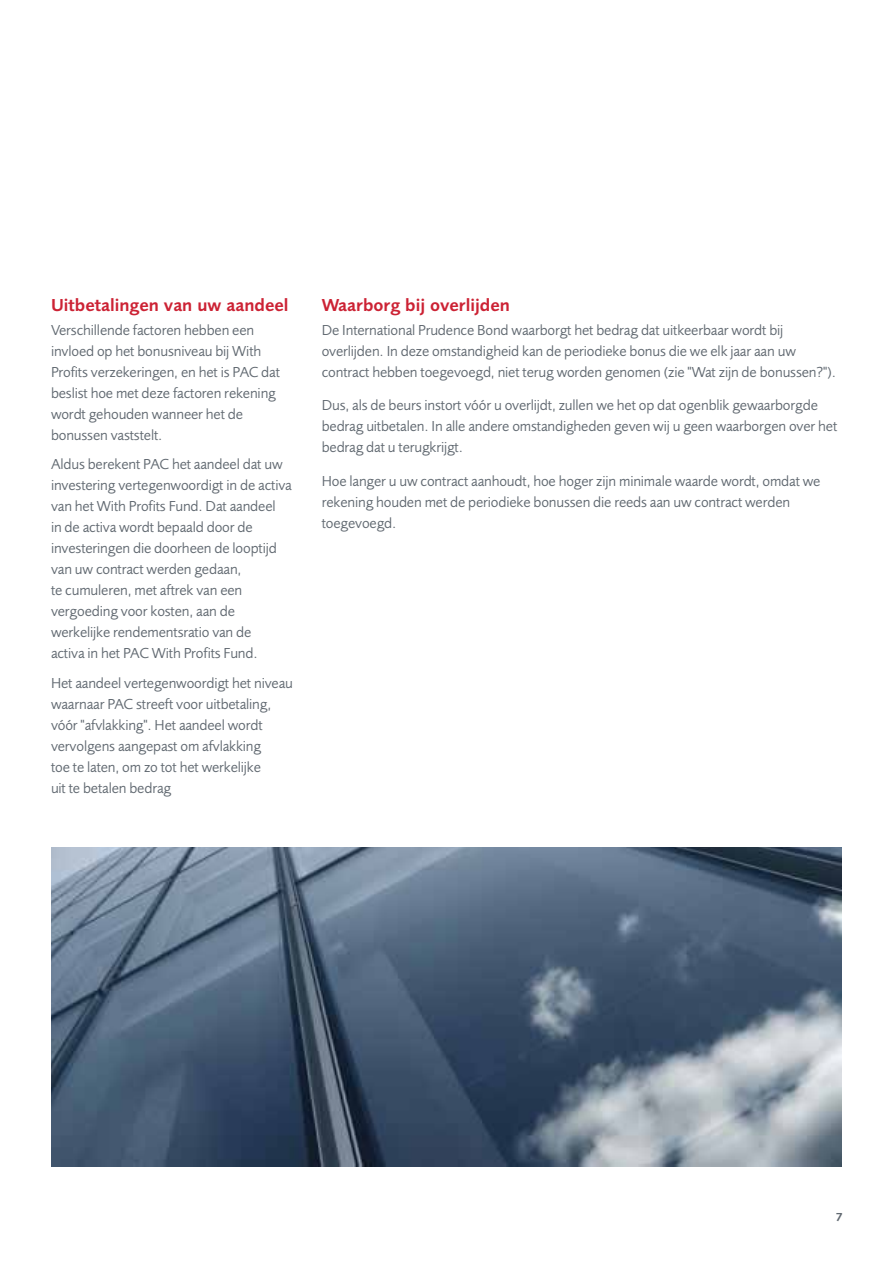
<style>
.page{position:relative;width:893px;height:1263px;background:#fff}
.page>*{position:absolute;margin:0;border:0;box-sizing:border-box;transform-origin:0 0}
.t1{font:600 18px "Pru Sans";color:#cc2234}
.t2{font:15px/21px "Pru Sans";letter-spacing:-.01em;color:#616971}
.t3{font:600 12px "Pru Sans";color:#616971}
</style>
<div class="page">
<img style="left:51px;top:847px;width:791px;height:319px">
<p class="t1" style="left:51px;top:298px;width:239px">Uitbetalingen van uw aandeel</p>
<p class="t2" style="left:51px;top:320px;width:230px">Verschillende factoren hebben een invloed op het bonusniveau bij With Profits verzekeringen, en het is PAC dat beslist hoe met deze factoren rekening wordt gehouden wanneer het de bonussen vaststelt.</p>
<p class="t2" style="left:51px;top:455px;width:242px">Aldus berekent PAC het aandeel dat uw investering vertegenwoordigt in de activa van het With Profits Fund. Dat aandeel<br>in de activa wordt bepaald door de investeringen die doorheen de looptijd van uw contract werden gedaan,<br>te cumuleren, met aftrek van een vergoeding voor kosten, aan de werkelijke rendementsratio van de<br>activa in het PAC With Profits Fund.</p>
<p class="t2" style="left:51px;top:673px;width:243px">Het aandeel vertegenwoordigt het niveau waarnaar PAC streeft voor uitbetaling, vóór "afvlakking". Het aandeel wordt vervolgens aangepast om afvlakking<br>toe te laten, om zo tot het werkelijke<br>uit te betalen bedrag</p>
<p class="t1" style="left:322px;top:298px;width:190px">Waarborg bij overlijden</p>
<p class="t2" style="left:322px;top:320px;width:516px">De International Prudence Bond waarborgt het bedrag dat uitkeerbaar wordt bij overlijden. In deze omstandigheid kan de periodieke bonus die we elk jaar aan uw contract hebben toegevoegd, niet terug worden genomen (zie "Wat zijn de bonussen?").</p>
<p class="t2" style="left:322px;top:396px;width:517px">Dus, als de beurs instort vóór u overlijdt, zullen we het op dat ogenblik gewaarborgde bedrag uitbetalen. In alle andere omstandigheden geven wij u geen waarborgen over het bedrag dat u terugkrijgt.</p>
<p class="t2" style="left:322px;top:472px;width:500px">Hoe langer u uw contract aanhoudt, hoe hoger zijn minimale waarde wordt, omdat we rekening houden met de periodieke bonussen die reeds aan uw contract werden toegevoegd.</p>
<p class="t3" style="left:836px;top:1212px;width:8px">7</p>
</div>
